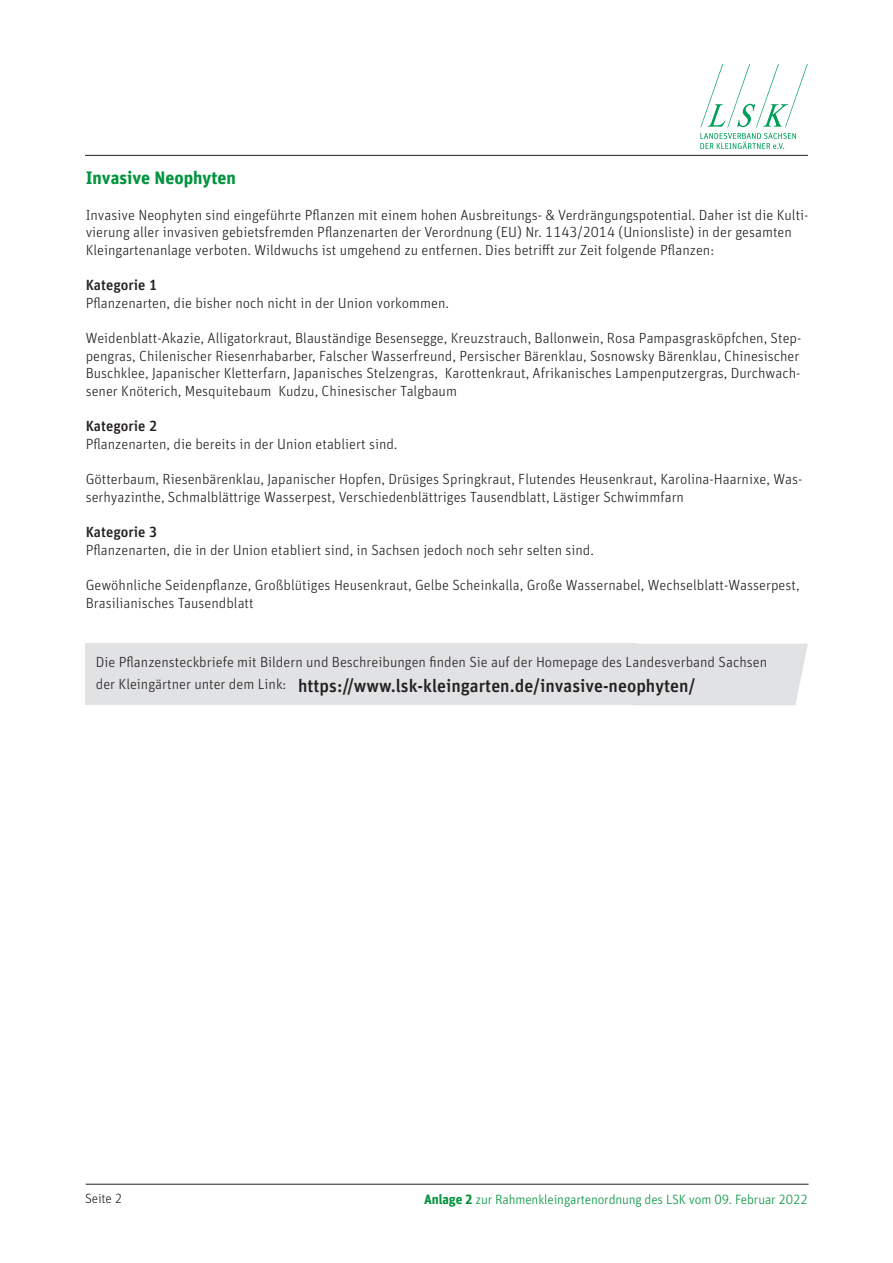
<style>
.page{position:relative;width:893px;height:1263px;background:#fff}
.page>*{position:absolute;margin:0;border:0;box-sizing:border-box;transform-origin:0 0}
.t1{font:500 18px "FF Unit Pro";color:#231f20}
.t2{font:700 18px "FF Unit Pro";color:#00943d}
.t3{font:300 14.7px/17.7px "FF Unit Pro";color:#231f20}
.t4{font:500 14.7px "FF Unit Pro";color:#231f20}
.t5{font:300 13.5px "FF Unit Pro";letter-spacing:-.01em;color:#00943d}
.t6{font:300 13.5px "FF Unit Pro";letter-spacing:-.01em;color:#231f20}
.s1{font-weight:700}
</style>
<div class="page">
<hr style="left:86px;top:1184px;width:723px;height:1px;background:#231f20">
<hr style="left:85px;top:155px;width:723px;height:1px;background:#231f20">
<svg style="left:700px;top:133px;width:96px;height:16px"></svg>
<svg style="left:700px;top:64px;width:108px;height:63px"></svg>
<div style="left:636px;top:644px;width:172px;height:61px;background:#e1e2e4"></div>
<div style="left:86px;top:644px;width:550px;height:61px;background:#e1e2e4"></div>
<p class="t2" style="left:86px;top:165px;width:152px">Invasive Neophyten</p>
<p class="t3" style="left:86px;top:205px;width:724px">Invasive Neophyten sind eingeführte Pflanzen mit einem hohen Ausbreitungs- &amp; Verdrängungspotential. Daher ist die Kulti&shy;vierung aller invasiven gebietsfremden Pflanzenarten der Verordnung (EU) Nr. 1143/2014 (Unionsliste) in der gesamten<br>Kleingartenanlage verboten. Wildwuchs ist umgehend zu entfernen. Dies betrifft zur Zeit folgende Pflanzen:</p>
<p class="t4" style="left:86px;top:275px;width:73px">Kategorie 1</p>
<p class="t3" style="left:86px;top:294px;width:365px">Pflanzenarten, die bisher noch nicht in der Union vorkommen.</p>
<p class="t3" style="left:86px;top:329px;width:717px">Weidenblatt-Akazie, Alligatorkraut, Blauständige Besensegge, Kreuzstrauch, Ballonwein, Rosa Pampasgrasköpfchen, Step&shy;pengras, Chilenischer Riesenrhabarber, Falscher Wasserfreund, Persischer Bärenklau, Sosnowsky Bärenklau, Chinesischer Buschklee, Japanischer Kletterfarn, Japanisches Stelzengras, Karottenkraut, Afrikanisches Lampenputzergras, Durchwach&shy;sener Knöterich, Mesquitebaum Kudzu, Chinesischer Talgbaum</p>
<p class="t4" style="left:86px;top:416px;width:73px">Kategorie 2</p>
<p class="t3" style="left:86px;top:435px;width:313px">Pflanzenarten, die bereits in der Union etabliert sind.</p>
<p class="t3" style="left:86px;top:470px;width:718px">Götterbaum, Riesenbärenklau, Japanischer Hopfen, Drüsiges Springkraut, Flutendes Heusenkraut, Karolina-Haarnixe, Was&shy;serhyazinthe, Schmalblättrige Wasserpest, Verschiedenblättriges Tausendblatt, Lästiger Schwimmfarn</p>
<p class="t4" style="left:86px;top:522px;width:73px">Kategorie 3</p>
<p class="t3" style="left:86px;top:541px;width:510px">Pflanzenarten, die in der Union etabliert sind, in Sachsen jedoch noch sehr selten sind.</p>
<p class="t3" style="left:86px;top:576px;width:715px">Gewöhnliche Seidenpflanze, Großblütiges Heusenkraut, Gelbe Scheinkalla, Große Wassernabel, Wechselblatt-Wasserpest,<br>Brasilianisches Tausendblatt</p>
<p class="t3" style="left:96px;top:650px;width:673px;line-height:22.5px">Die Pflanzensteckbriefe mit Bildern und Beschreibungen finden Sie auf der Homepage des Landesverband Sachsen der Kleingärtner unter dem Link:</p>
<p class="t1" style="left:298px;top:672px;width:399px">https://www.lsk-kleingarten.de/invasive-neophyten/</p>
<p class="t6" style="left:85px;top:1190px;width:39px">Seite 2</p>
<p class="t5" style="left:424px;top:1190px;width:385px"><span class="s1">Anlage 2</span> zur Rahmenkleingartenordnung des LSK vom 09. Februar 2022</p>
</div>
